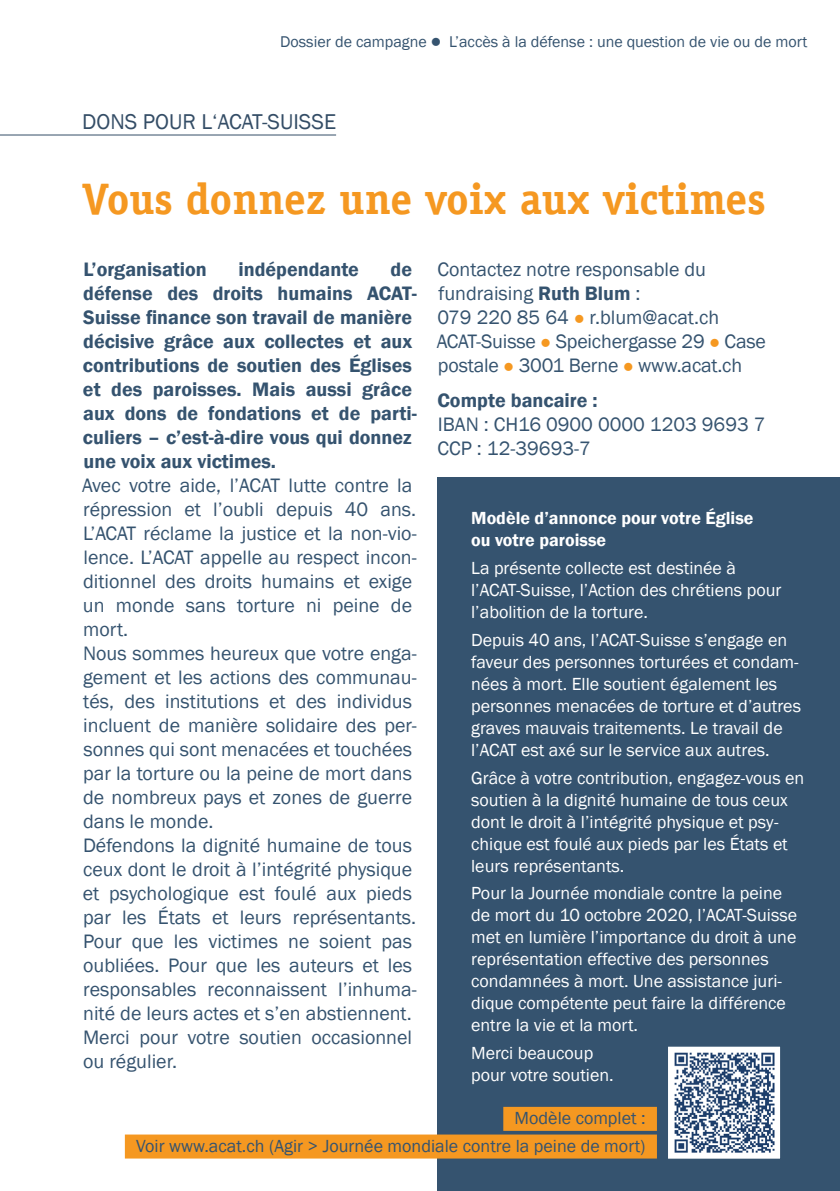
<style>
.page{position:relative;width:840px;height:1191px;background:#fff}
.page>*{position:absolute;margin:0;border:0;box-sizing:border-box;transform-origin:0 0}
.FR-Titel{font:700 44px "Officina Serif LT";color:#f59821}
.ALLG-Rubriken_rechte{font:22px "Franklin Gothic";color:#344d66}
.FR-Normal{font:20px/24px "Franklin Gothic";color:#35536f}
.FR-Normal-2{font:600 20px/24px "Franklin Gothic";color:#35536f}
.FR-Spenden_Details{font:20px/24px "Franklin Gothic";color:#35536f}
.FR-Box{font:18px/22px "Franklin Gothic";color:#fff}
.DE-Box{font:18px/22px "Franklin Gothic";color:#fff}
.ALLG-Box_Markierung{font:18px "Franklin Gothic";color:#35536f}
.FR-Box-2{font:600 18px/22px "Franklin Gothic";color:#fff}
.t1{font:16px "Franklin Gothic";color:#35536f}
.s1{font-weight:600}
.s2{color:#f59821}
</style>
<div class="page">
<hr style="left:0;top:134px;width:336px;height:1px;background:#344d66">
<div style="left:437px;top:478px;width:402px;height:713px;background:#35536f"></div>
<div style="left:503px;top:1106px;width:153px;height:24px;background:#f59821"></div>
<div style="left:125px;top:1134px;width:531px;height:24px;background:#f59821"></div>
<img style="left:668px;top:1047px;width:110px;height:110px">
<div style="left:665px;top:1044px;width:116px;height:116px;border:2px solid #35536f"></div>
<p class="t1" style="left:280px;top:32px;width:528px">Dossier de campagne ● L’accès à la défense : une question de vie ou de mort</p>
<p class="ALLG-Rubriken_rechte" style="left:82px;top:108px;width:255px">DONS POUR L‘ACAT-SUISSE</p>
<p class="FR-Titel" style="left:82px;top:172px;width:685px">Vous donnez une voix aux victimes</p>
<p class="FR-Normal-2" style="left:83px;top:257px;width:125px">L’organisation</p>
<p class="FR-Normal-2" style="left:238px;top:257px;width:122px">indépendante</p>
<p class="FR-Spenden_Details" style="left:436px;top:257px;width:330px">Contactez notre responsable du fundraising <span class="s1">Ruth Blum</span> :<br>079 220 85 64 <span class="s2">●</span> r.blum@acat.ch<br>ACAT-Suisse <span class="s2">●</span> Speichergasse 29 <span class="s2">●</span> Case postale <span class="s2">●</span> 3001 Berne <span class="s2">●</span> www.acat.ch</p>
<p class="FR-Spenden_Details" style="left:437px;top:389px;width:329px"><span class="s1">Compte bancaire :<br></span>IBAN : CH16 0900 0000 1203 9693 7<br>CCP : 12-39693-7</p>
<p class="FR-Normal-2" style="left:83px;top:257px;width:335px;text-indent:307px">de défense des droits humains ACAT-<br>Suisse finance son travail de manière décisive grâce aux collectes et aux contributions de soutien des Églises et des paroisses. Mais aussi grâce aux dons de fondations et de parti&shy;culiers – c’est-à-dire vous qui donnez une voix aux victimes.</p>
<p class="FR-Normal" style="left:82px;top:473px;width:336px">Avec votre aide, l’ACAT lutte contre la répression et l’oubli depuis 40 ans.<br>L’ACAT réclame la justice et la non-vio&shy;lence. L’ACAT appelle au respect incon&shy;ditionnel des droits humains et exige un monde sans torture ni peine de mort.</p>
<p class="FR-Normal" style="left:83px;top:641px;width:335px">Nous sommes heureux que votre enga&shy;gement et les actions des communau&shy;tés, des institutions et des individus incluent de manière solidaire des per&shy;sonnes qui sont menacées et touchées par la torture ou la peine de mort dans de nombreux pays et zones de guerre dans le monde.</p>
<p class="FR-Normal" style="left:83px;top:833px;width:335px">Défendons la dignité humaine de tous ceux dont le droit à l’intégrité physique et psychologique est foulé aux pieds par les États et leurs représentants.<br>Pour que les victimes ne soient pas oubliées. Pour que les auteurs et les responsables reconnaissent l’inhuma&shy;nité de leurs actes et s’en abstiennent.</p>
<p class="FR-Normal" style="left:83px;top:1025px;width:330px">Merci pour votre soutien occasionnel ou régulier.</p>
<p class="FR-Box-2" style="left:471px;top:507px;width:284px">Modèle d’annonce pour votre Église ou votre paroisse</p>
<p class="DE-Box" style="left:471px;top:557px;width:311px">La présente collecte est destinée à l’ACAT-Suisse, l’Action des chrétiens pour l’abolition de la torture.</p>
<p class="FR-Box" style="left:471px;top:629px;width:331px">Depuis 40 ans, l’ACAT-Suisse s’engage en faveur des personnes torturées et condam&shy;nées à mort. Elle soutient également les personnes menacées de torture et d’autres graves mauvais traitements. Le travail de l’ACAT est axé sur le service aux autres.</p>
<p class="FR-Box" style="left:471px;top:767px;width:334px">Grâce à votre contribution, engagez-vous en soutien à la dignité humaine de tous ceux dont le droit à l’intégrité physique et psy&shy;chique est foulé aux pieds par les États et leurs représentants.</p>
<p class="FR-Box" style="left:471px;top:882px;width:327px">Pour la Journée mondiale contre la peine de mort du 10 octobre 2020, l’ACAT-Suisse met en lumière l’importance du droit à une représentation effective des personnes condamnées à mort. Une assistance juri&shy;dique compétente peut faire la différence entre la vie et la mort.</p>
<p class="DE-Box" style="left:471px;top:1042px;width:144px">Merci beaucoup pour votre soutien.</p>
<p class="ALLG-Box_Markierung" style="left:514px;top:1106px;width:132px">Modèle complet :</p>
<p class="ALLG-Box_Markierung" style="left:136px;top:1134px;width:510px">Voir www.acat.ch (Agir &gt; Journée mondiale contre la peine de mort)</p>
</div>
